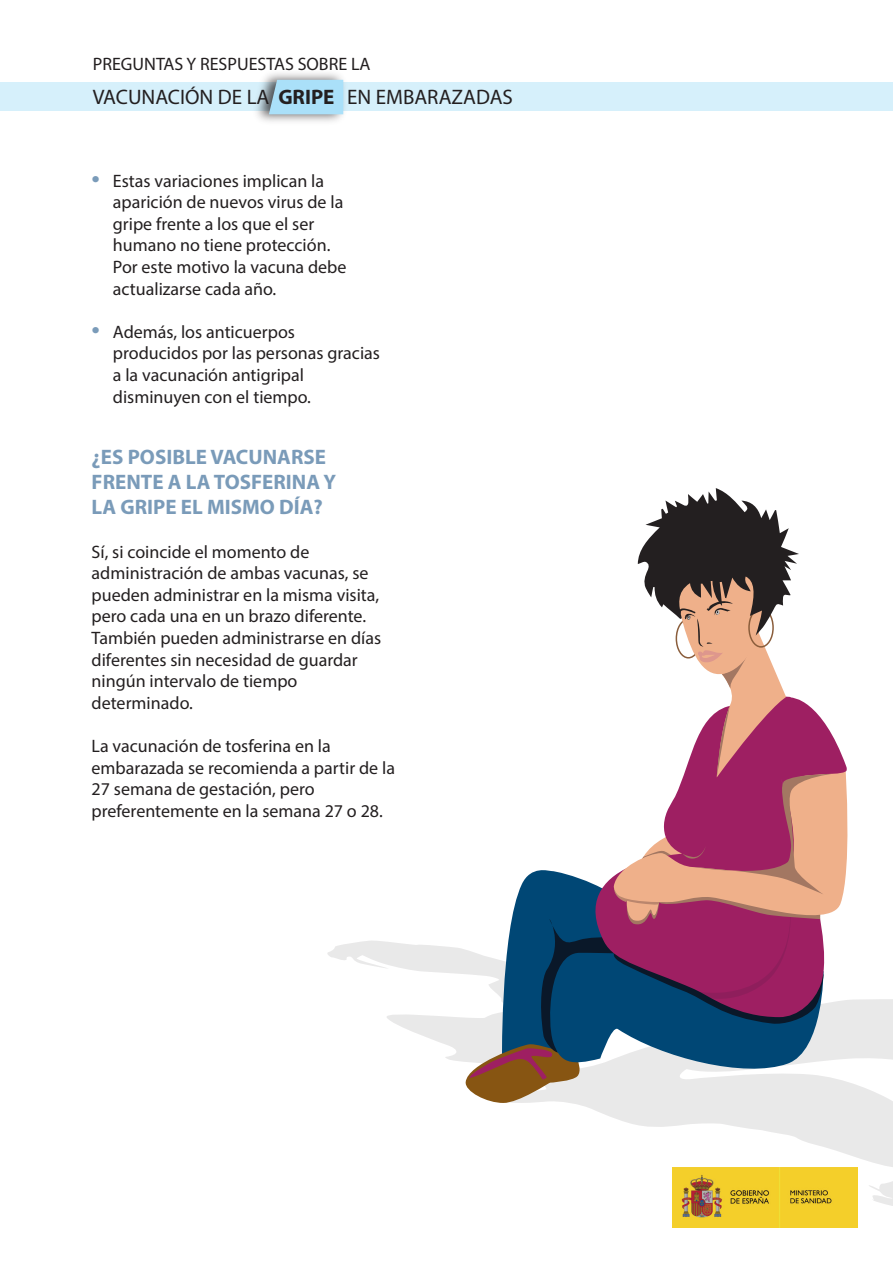
<style>
.page{position:relative;width:893px;height:1263px;background:#fff}
.page>*{position:absolute;margin:0;border:0;box-sizing:border-box;transform-origin:0 0}
.t1{font:700 21px/25.2px "Myriad Pro";color:#7a9bb9}
.t2{font:21px "Myriad Pro";color:#231f20}
.t3{font:18px/21.6px "Myriad Pro";color:#231f20}
.s1{font-weight:700}
.s2{font-size:30px;color:#7a9bb9}
</style>
<div class="page">
<div style="left:672px;top:1217px;width:185px;height:10px;background:#f4cf2a"></div>
<div style="left:0;top:83px;width:893px;height:28px;background:#d6f0fb"></div>
<img style="left:249px;top:73px;width:102px;height:49px">
<div style="left:269px;top:80px;width:74px;height:34px;background:#aae0f9"></div>
<svg style="left:327px;top:940px;width:566px;height:277px"></svg>
<svg style="left:465px;top:488px;width:387px;height:615px"></svg>
<p class="t3" style="left:93px;top:53px;width:279px">PREGUNTAS Y RESPUESTAS SOBRE LA</p>
<p class="t2" style="left:93px;top:84px;width:422px">VACUNACIÓN DE LA <span class="s1">GRIPE</span> EN EMBARAZADAS</p>
<p class="t3" style="left:113px;top:170px;width:235px;text-indent:-21px"><span class="s2">•</span> Estas variaciones implican la aparición de nuevos virus de la gripe frente a los que el ser humano no tiene protección.<br>Por este motivo la vacuna debe actualizarse cada año.</p>
<p class="t3" style="left:113px;top:321px;width:269px;text-indent:-21px"><span class="s2">•</span> Además, los anticuerpos producidos por las personas gracias a la vacunación antigripal disminuyen con el tiempo.</p>
<p class="t1" style="left:92px;top:443px;width:246px">¿ES POSIBLE VACUNARSE<br>FRENTE A LA TOSFERINA Y<br>LA GRIPE EL MISMO DÍA?</p>
<p class="t3" style="left:92px;top:540px;width:291px">Sí, si coincide el momento de administración de ambas vacunas, se pueden administrar en la misma visita, pero cada una en un brazo diferente.<br>También pueden administrarse en días diferentes sin necesidad de guardar ningún intervalo de tiempo determinado.</p>
<p class="t3" style="left:92px;top:735px;width:305px">La vacunación de tosferina en la embarazada se recomienda a partir de la 27 semana de gestación, pero preferentemente en la semana 27 o 28.</p>
</div>
